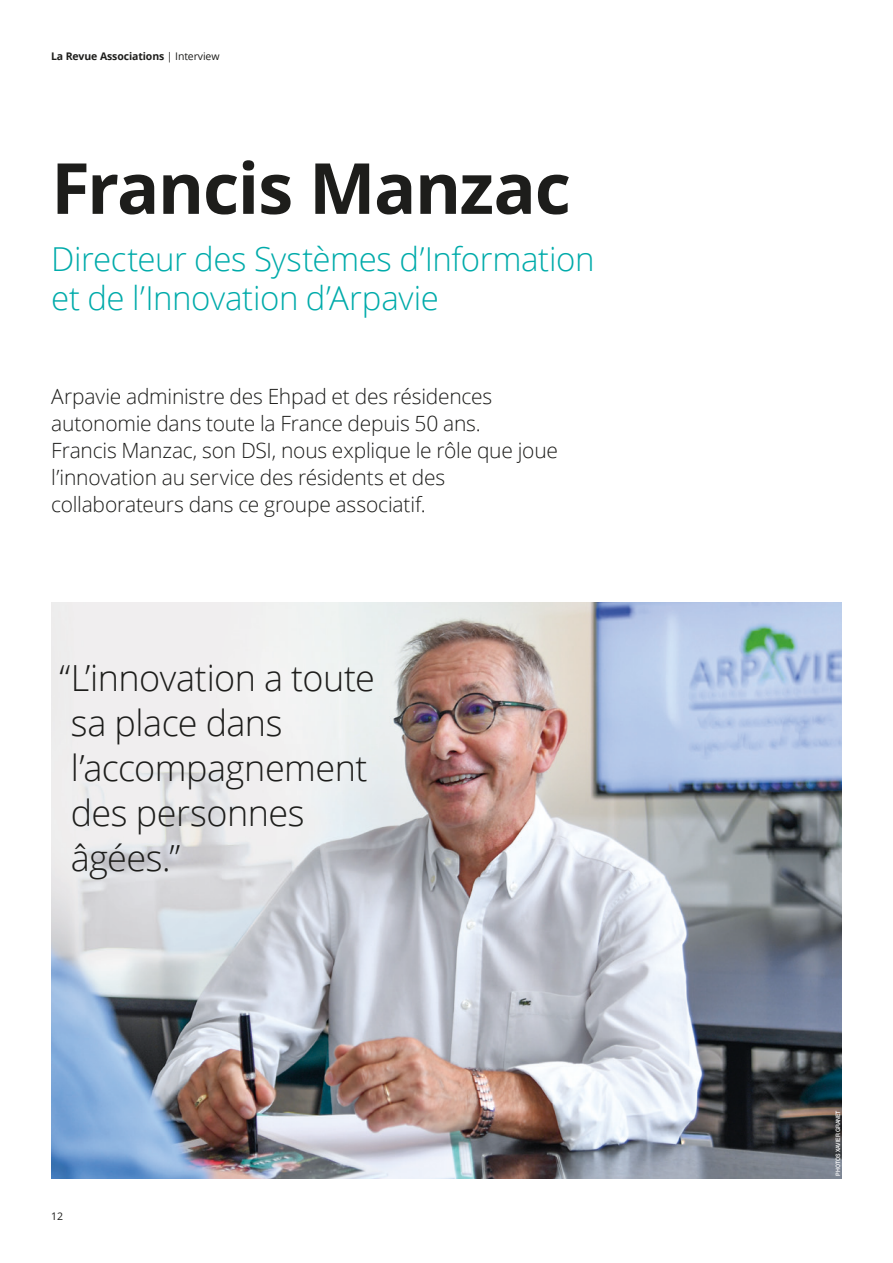
<style>
.page{position:relative;width:893px;height:1263px;background:#fff}
.page>*{position:absolute;margin:0;border:0;box-sizing:border-box;transform-origin:0 0}
.t1{font:700 70.5px "Open Sans";letter-spacing:-.02em;color:#1d1d1b}
.t2{font:300 36px/45px "Open Sans";letter-spacing:-.015em;color:#1d1d1b}
.t3{font:300 33px/39px "Open Sans";letter-spacing:-.015em;color:#00abaa}
.t4{font:300 21px/27px "Open Sans";letter-spacing:-.01em;color:#1d1d1b}
.t5{font:700 10.5px "Open Sans";letter-spacing:-.01em;color:#1d1d1b}
.t6{font:10.5px "Open Sans";color:#1d1d1b}
.t7{font:500 6px "Helvetica Neue LT Std";letter-spacing:-.01em;color:#fff;scale:.9 1}
.s1{font-weight:400}
</style>
<div class="page">
<img style="left:51px;top:602px;width:791px;height:576px">
<p class="t5" style="left:51px;top:48px;width:170px">La Revue Associations <span class="s1">| Interview</span></p>
<h1 class="t1" style="left:51px;top:138px;width:521px">Francis Manzac</h1>
<h3 class="t3" style="left:51px;top:238px;width:545px">Directeur des Systèmes d’Information et de l’Innovation d’Arpavie</h3>
<p class="t4" style="left:51px;top:382px;width:508px">Arpavie administre des Ehpad et des résidences autonomie dans toute la France depuis 50 ans.<br>Francis Manzac, son DSI, nous explique le rôle que joue l’innovation au service des résidents et des collaborateurs dans ce groupe associatif.</p>
<h2 class="t2" style="left:71px;top:655px;width:306px;text-indent:-11px">“L’innovation a toute sa place dans l’accompagnement des personnes âgées.”</h2>
<p class="t6" style="left:51px;top:1209px;width:14px">12</p>
<p class="t7" style="left:834px;top:1176px;width:74px;rotate:-90deg">PHOTOS XAVIER GRANET</p>
</div>
